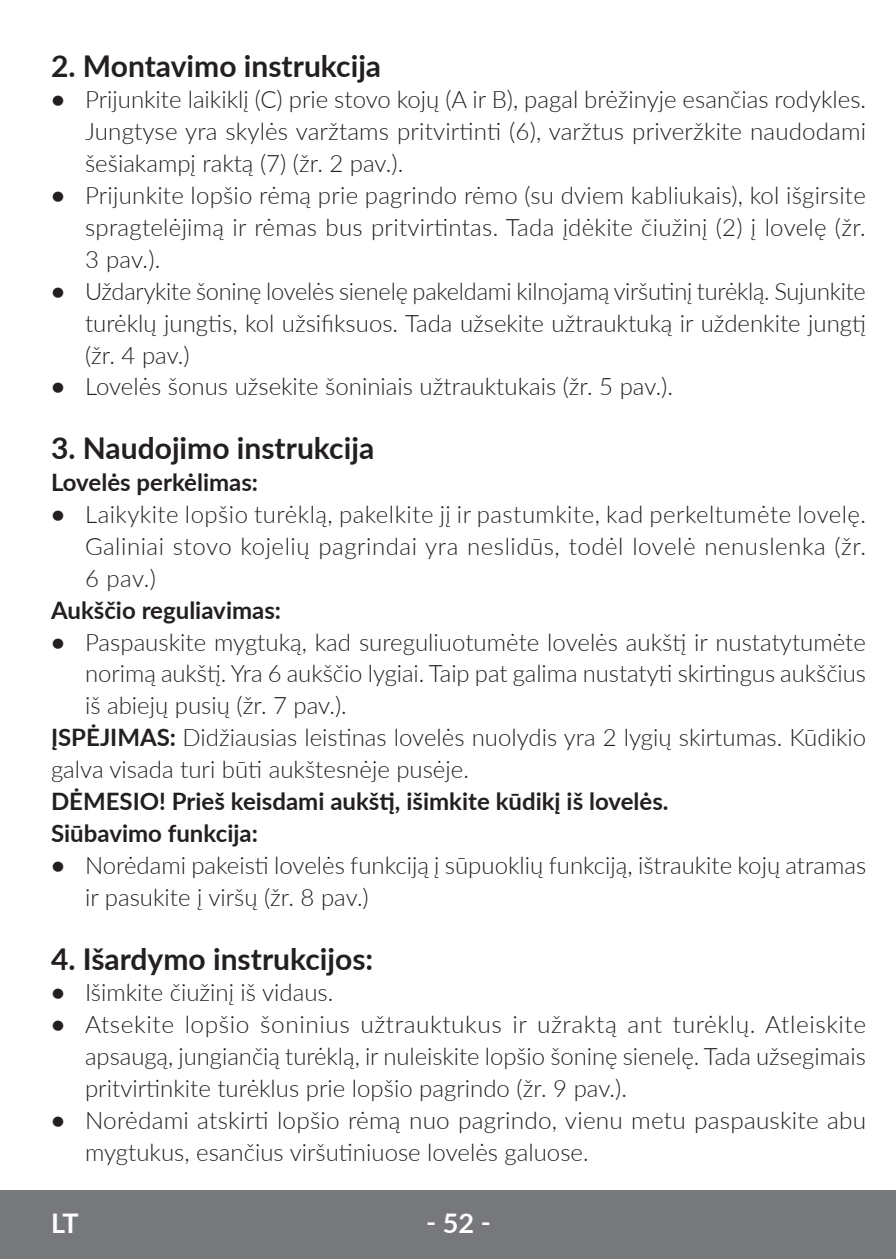
<style>
.page{position:relative;width:896px;height:1259px;background:#fff}
.page>*{position:absolute;margin:0;border:0;box-sizing:border-box;transform-origin:0 0}
.t1{font:700 30px "Lato";color:#231f20}
.t2{font:700 27px "Lato";color:#fff}
.t3{font:300 24px/31.8px "Lato";color:#231f20;text-align:justify}
.t4{font:700 24px/31.8px "Lato";color:#231f20}
.s1{font-weight:700}
</style>
<div class="page">
<div style="left:0;top:1190px;width:895px;height:69px;background:#76787b"></div>
<p class="t1" style="left:51px;top:44px;width:331px">2. Montavimo instrukcija</p>
<p class="t3" style="left:85px;top:83px;width:782px;text-indent:-34px"><span class="s1">•</span> Prijunkite laikiklį (C) prie stovo kojų (A ir B), pagal brėžinyje esančias rodykles.<br>Jungtyse yra skylės varžtams pritvirtinti (6), varžtus priveržkite naudodami šešiakampį raktą (7) (žr. 2 pav.).</p>
<p class="t3" style="left:85px;top:179px;width:782px;text-indent:-34px"><span class="s1">•</span> Prijunkite lopšio rėmą prie pagrindo rėmo (su dviem kabliukais), kol išgirsite spragtelėjimą ir rėmas bus pritvirtintas. Tada įdėkite čiužinį (2) į lovelę (žr.<br>3 pav.).</p>
<p class="t3" style="left:85px;top:274px;width:782px;text-indent:-34px"><span class="s1">•</span> Uždarykite šoninę lovelės sienelę pakeldami kilnojamą viršutinį turėklą. Sujunkite turėklų jungtis, kol užsifiksuos. Tada užsekite užtrauktuką ir uždenkite jungtį (žr. 4 pav.)</p>
<p class="t3" style="left:51px;top:370px;width:623px"><span class="s1">•</span> Lovelės šonus užsekite šoniniais užtrauktukais (žr. 5 pav.).</p>
<p class="t1" style="left:51px;top:426px;width:324px">3. Naudojimo instrukcija</p>
<p class="t4" style="left:51px;top:465px;width:208px">Lovelės perkėlimas:</p>
<p class="t3" style="left:85px;top:498px;width:782px;text-indent:-34px"><span class="s1">•</span> Laikykite lopšio turėklą, pakelkite jį ir pastumkite, kad perkeltumėte lovelę.<br>Galiniai stovo kojelių pagrindai yra neslidūs, todėl lovelė nenuslenka (žr.<br>6 pav.)</p>
<p class="t4" style="left:51px;top:593px;width:231px">Aukščio reguliavimas:</p>
<p class="t3" style="left:51px;top:625px;width:816px"><span class="s1">•</span> Paspauskite mygtuką, kad sureguliuotumėte lovelės aukštį ir nustatytumėte</p>
<p class="t3" style="left:85px;top:657px;width:782px">norimą aukštį. Yra 6 aukščio lygiai. Taip pat galima nustatyti skirtingus aukščius</p>
<p class="t3" style="left:85px;top:689px;width:263px">iš abiejų pusių (žr. 7 pav.).</p>
<p class="t3" style="left:51px;top:721px;width:816px"><span class="s1">ĮSPĖJIMAS:</span> Didžiausias leistinas lovelės nuolydis yra 2 lygių skirtumas. Kūdikio</p>
<p class="t3" style="left:51px;top:753px;width:419px">galva visada turi būti aukštesnėje pusėje.</p>
<p class="t4" style="left:51px;top:784px;width:619px">DĖMESIO! Prieš keisdami aukštį, išimkite kūdikį iš lovelės.<br>Siūbavimo funkcija:</p>
<p class="t3" style="left:85px;top:848px;width:782px;text-indent:-34px"><span class="s1">•</span> Norėdami pakeisti lovelės funkciją į sūpuoklių funkciją, ištraukite kojų atramas ir pasukite į viršų (žr. 8 pav.)</p>
<p class="t1" style="left:51px;top:936px;width:324px">4. Išardymo instrukcijos:</p>
<p class="t3" style="left:51px;top:976px;width:284px"><span class="s1">•</span> Išimkite čiužinį iš vidaus.</p>
<p class="t3" style="left:85px;top:1008px;width:782px;text-indent:-34px"><span class="s1">•</span> Atsekite lopšio šoninius užtrauktukus ir užraktą ant turėklų. Atleiskite apsaugą, jungiančią turėklą, ir nuleiskite lopšio šoninę sienelę. Tada užsegimais pritvirtinkite turėklus prie lopšio pagrindo (žr. 9 pav.).</p>
<p class="t3" style="left:85px;top:1104px;width:782px;text-indent:-34px"><span class="s1">•</span> Norėdami atskirti lopšio rėmą nuo pagrindo, vienu metu paspauskite abu mygtukus, esančius viršutiniuose lovelės galuose.</p>
<p class="t2" style="left:51px;top:1203px;width:29px">LT</p>
<p class="t2" style="left:426px;top:1203px;width:66px">‑ 52 ‑</p>
</div>
